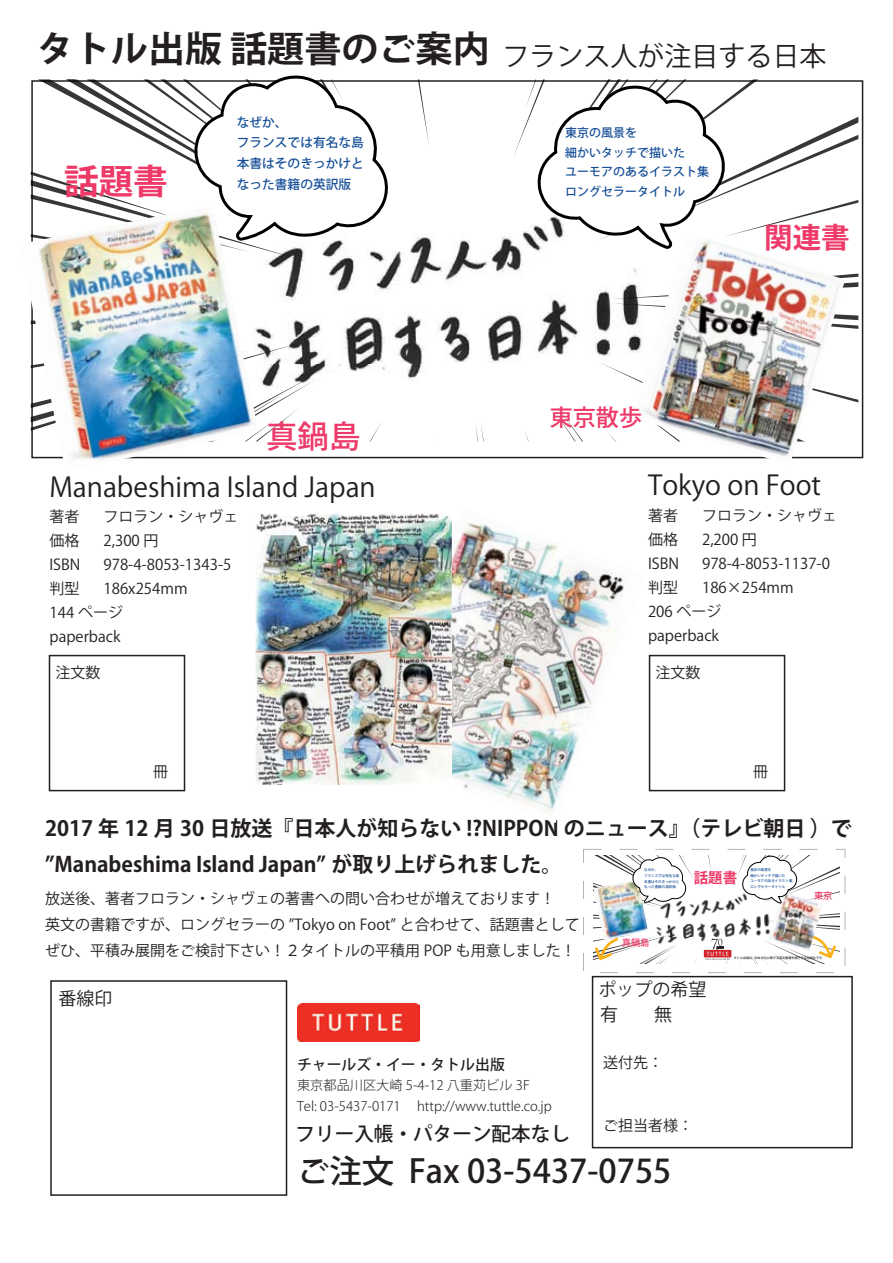
<style>
.page{position:relative;width:893px;height:1263px;background:#fff}
.page>*{position:absolute;margin:0;border:0;box-sizing:border-box;transform-origin:0 0}
.t1{font:700 36px "Koz Go Pro";color:#231f20}
.t2{font:700 34.5px "Koz Go Pro";color:#ee3a68}
.t3{font:500 32.4px "Koz Go Pro";color:#231f20}
.t4{font:500 31.5px "Koz Go Pro";color:#ee3a68}
.t5{font:700 28.5px "Koz Go Pro";color:#ee3a68}
.t6{font:27px "Koz Go Pro";color:#231f20}
.t7{font:500 23.1px "Koz Go Pro";color:#ee3a68}
.t8{font:700 21px/36.8px "Koz Go Pro";color:#231f20}
.t9{font:500 19.65px "Koz Go Pro";color:#231f20}
.t10{font:18px "Koz Go Pro";color:#231f20}
.t11{font:15px/24px "Koz Go Pro";color:#231f20}
.t12{font:500 14.85px "Koz Go Pro";color:#231f20}
.t13{font:700 14.55px "Koz Go Pro";color:#ee3a68}
.t14{font:300 13.2px/21.5px "Koz Go Pro";color:#231f20}
.t15{font:500 12.75px/20.7px "Koz Go Pro";color:#164f98}
.t16{font:500 12px/19.5px "Koz Go Pro";color:#164f98}
.t17{font:500 9.3px "Koz Go Pro";color:#ee3a68}
.t18{font:500 3.45px/5.7px "Koz Go Pro";color:#164f98}
.t19{font:500 3px "Koz Go Pro";color:#231f20}
</style>
<div class="page">
<div style="left:49px;top:655px;width:136px;height:136px;border:2px solid #231f20"></div>
<div style="left:649px;top:655px;width:136px;height:136px;border:2px solid #231f20"></div>
<img style="left:297px;top:1003px;width:123px;height:38px">
<div style="left:50px;top:980px;width:237px;height:216px;border:2px solid #231f20"></div>
<div style="left:592px;top:976px;width:261px;height:172px;border:2px solid #231f20"></div>
<img style="left:258px;top:237px;width:374px;height:143px">
<svg style="left:370px;top:422px;width:12px;height:19px"></svg>
<svg style="left:258px;top:343px;width:64px;height:98px"></svg>
<svg style="left:475px;top:424px;width:9px;height:17px"></svg>
<svg style="left:556px;top:411px;width:27px;height:30px"></svg>
<svg style="left:598px;top:362px;width:260px;height:80px"></svg>
<svg style="left:418px;top:79px;width:11px;height:65px"></svg>
<svg style="left:611px;top:273px;width:247px;height:56px"></svg>
<img style="left:30px;top:234px;width:228px;height:226px">
<img style="left:632px;top:251px;width:213px;height:208px">
<svg style="left:513px;top:79px;width:345px;height:172px"></svg>
<svg style="left:31px;top:75px;width:360px;height:184px"></svg>
<img style="left:377px;top:520px;width:247px;height:292px">
<img style="left:255px;top:513px;width:196px;height:271px">
<img style="left:593px;top:855px;width:246px;height:109px">
<h1 class="t1" style="left:37px;top:26px;width:454px">タトル出版 話題書のご案内</h1>
<h2 class="t2" style="left:64px;top:159px;width:105px">話題書</h2>
<p class="t15" style="left:237px;top:112px;width:141px">なぜか、<br>フランスでは有名な島　本書はそのきっかけとなった書籍の英訳版</p>
<h3 class="t6" style="left:502px;top:39px;width:325px">フランス人が注目する日本</h3>
<p class="t16" style="left:565px;top:124px;width:145px">東京の風景を<br>細かいタッチで描いた<br>ユーモアのあるイラスト集ロングセラータイトル</p>
<h3 class="t5" style="left:764px;top:219px;width:87px">関連書</h3>
<h3 class="t4" style="left:266px;top:416px;width:96px">真鍋島</h3>
<h3 class="t7" style="left:550px;top:402px;width:94px">東京散歩</h3>
<h3 class="t6" style="left:50px;top:469px;width:328px">Manabeshima Island Japan</h3>
<p class="t11" style="left:50px;top:505px;width:31px">著者</p>
<p class="t11" style="left:104px;top:505px;width:136px">フロラン・シャヴェ</p>
<p class="t11" style="left:50px;top:529px;width:31px">価格</p>
<p class="t11" style="left:104px;top:529px;width:56px">2,300 円</p>
<p class="t11" style="left:50px;top:553px;width:33px">ISBN</p>
<p class="t11" style="left:104px;top:553px;width:129px">978-4-8053-1343-5</p>
<p class="t11" style="left:50px;top:577px;width:31px">判型</p>
<p class="t11" style="left:50px;top:577px;width:140px;text-indent:54px">186x254mm<br>144 ページpaperback</p>
<h3 class="t6" style="left:648px;top:468px;width:175px">Tokyo on Foot</h3>
<p class="t11" style="left:648px;top:503px;width:31px">著者</p>
<p class="t11" style="left:702px;top:503px;width:136px">フロラン・シャヴェ</p>
<p class="t11" style="left:648px;top:527px;width:31px">価格</p>
<p class="t11" style="left:702px;top:527px;width:56px">2,200 円</p>
<p class="t11" style="left:648px;top:551px;width:33px">ISBN</p>
<p class="t11" style="left:702px;top:551px;width:129px">978-4-8053-1137-0</p>
<p class="t11" style="left:648px;top:575px;width:31px">判型</p>
<p class="t11" style="left:648px;top:575px;width:147px;text-indent:54px">186×254mm<br>206 ページpaperback</p>
<p class="t11" style="left:56px;top:661px;width:46px">注文数</p>
<p class="t11" style="left:656px;top:661px;width:46px">注文数</p>
<p class="t11" style="left:153px;top:760px;width:16px">冊</p>
<p class="t11" style="left:753px;top:760px;width:16px">冊</p>
<h3 class="t8" style="left:45px;top:811px;width:808px">2017 年 12 月 30 日放送『日本人が知らない !?NIPPON のニュース』（テレビ朝日 ）で”Manabeshima Island Japan” が取り上げられました。</h3>
<p class="t11" style="left:45px;top:885px;width:536px;line-height:26.2px">放送後、著者フロラン・シャヴェの著書への問い合わせが増えております！<br>英文の書籍ですが、ロングセラーの ”Tokyo on Foot” と合わせて、話題書としてぜひ、平積み展開をご検討下さい！２タイトルの平積用 POP も用意しました！</p>
<p class="t10" style="left:598px;top:978px;width:109px">ポップの希望</p>
<p class="t18" style="left:750px;top:867px;width:44px">東京の風景を<br>細かいタッチで描いた<br>ユーモアのあるイラスト集ロングセラータイトル</p>
<p class="t18" style="left:644px;top:867px;width:40px">なぜか、<br>フランスでは有名な島　本書はそのきっかけとなった書籍の英訳版</p>
<p class="t13" style="left:694px;top:869px;width:45px">話題書</p>
<p class="t17" style="left:814px;top:890px;width:20px">東京</p>
<p class="t17" style="left:622px;top:937px;width:29px">真鍋島</p>
<p class="t19" style="left:734px;top:956px;width:93px">タトル出版は、日本文化に関する英文書籍を発行する出版社です。</p>
<p class="t10" style="left:58px;top:987px;width:55px">番線印</p>
<p class="t10" style="left:600px;top:1003px;width:73px">有　　無</p>
<p class="t12" style="left:297px;top:1055px;width:209px">チャールズ・イー・タトル出版</p>
<p class="t14" style="left:297px;top:1074px;width:256px">東京都品川区大崎 5-4-12 八重苅ビル 3F　<br>Tel: 03-5437-0171 　http://www.tuttle.co.jp</p>
<h3 class="t9" style="left:296px;top:1121px;width:276px">フリー入帳・パターン配本なし</h3>
<p class="t11" style="left:603px;top:1051px;width:61px">送付先：</p>
<p class="t11" style="left:603px;top:1114px;width:91px">ご担当者様：</p>
<h3 class="t3" style="left:297px;top:1150px;width:376px">ご注文 Fax 03-5437-0755</h3>
</div>
